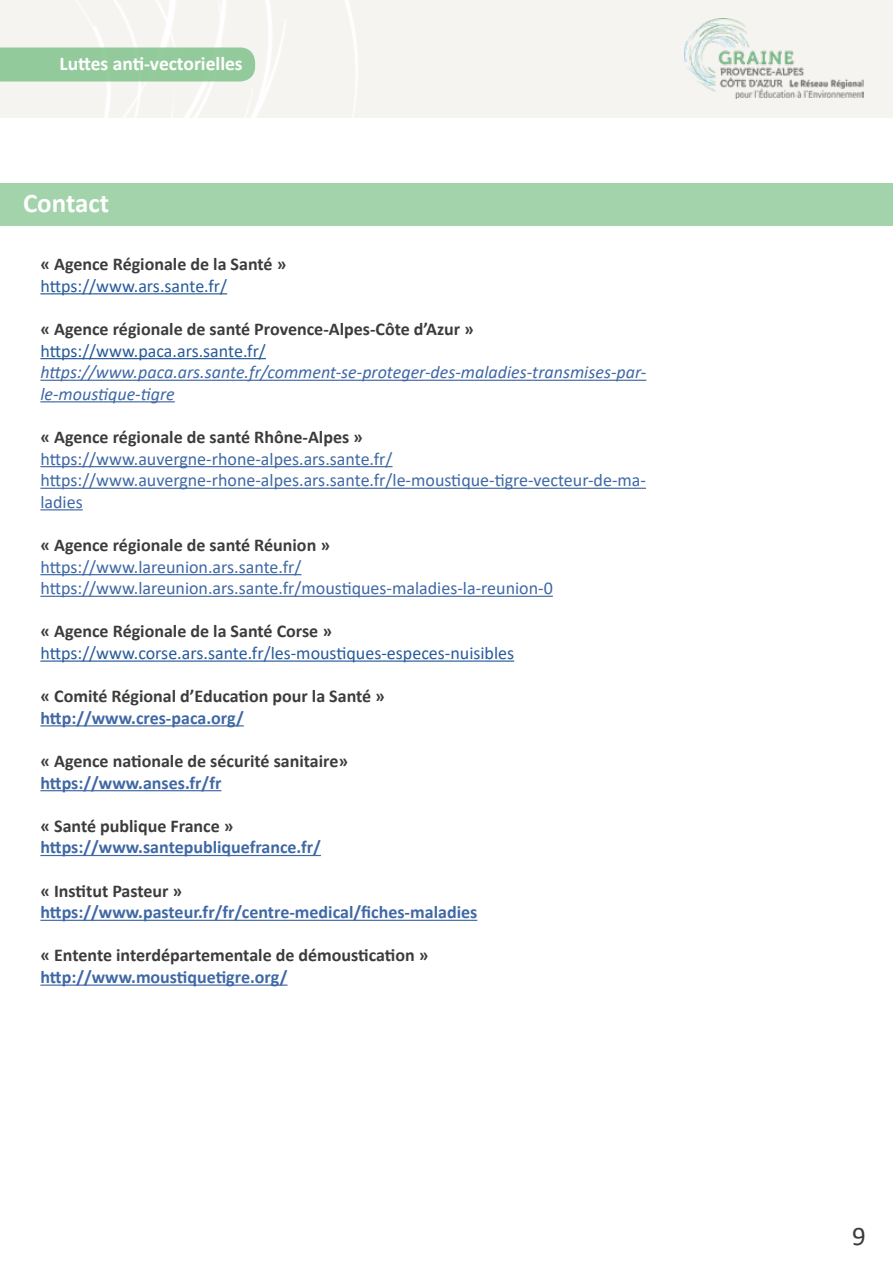
<style>
.page{position:relative;width:893px;height:1263px;background:#fff}
.page>*{position:absolute;margin:0;border:0;box-sizing:border-box;transform-origin:0 0}
.t1{font:700 27px "Calibri";color:#fff}
.t2{font:27px "Calibri";color:#3c3c3b}
.t3{font:700 19.5px "Calibri";color:#fff}
.t4{font:700 18px "Calibri";color:#3c3c3b}
.t5{font:18px/21.6px "Calibri";color:#3f68a5}
.t6{font:700 18px "Calibri";color:#3f68a5}
.t7{font:18px "Calibri";color:#275b9b}
.t8{font:italic 18px/21.6px "Calibri";color:#3f68a5}
</style>
<div class="page">
<div style="left:0;top:0;width:893px;height:117px;background:#f6f4f1"></div>
<img style="left:0;top:0;width:357px;height:117px">
<div style="left:0;top:47px;width:255px;height:34px;background:#93ca9b"></div>
<img style="left:685px;top:18px;width:179px;height:81px">
<div style="left:0;top:183px;width:893px;height:43px;background:#a2d3aa"></div>
<hr style="left:40px;top:293px;width:187px;height:1px;background:#275b9b">
<hr style="left:40px;top:358px;width:226px;height:1px;background:#275b9b">
<hr style="left:40px;top:380px;width:606px;height:1px;background:#3f68a5">
<hr style="left:40px;top:401px;width:135px;height:1px;background:#3f68a5">
<hr style="left:40px;top:466px;width:353px;height:1px;background:#3f68a5">
<hr style="left:40px;top:488px;width:606px;height:1px;background:#3f68a5">
<hr style="left:40px;top:509px;width:43px;height:1px;background:#3f68a5">
<hr style="left:40px;top:574px;width:261px;height:1px;background:#3f68a5">
<hr style="left:40px;top:596px;width:513px;height:1px;background:#3f68a5">
<hr style="left:40px;top:660px;width:474px;height:2px;background:#275b9b">
<hr style="left:40px;top:725px;width:204px;height:1px;background:#3f68a5">
<hr style="left:40px;top:790px;width:181px;height:1px;background:#3f68a5">
<hr style="left:40px;top:855px;width:281px;height:1px;background:#3f68a5">
<hr style="left:40px;top:920px;width:437px;height:1px;background:#3f68a5">
<hr style="left:40px;top:984px;width:248px;height:2px;background:#3f68a5">
<p class="t3" style="left:60px;top:49px;width:185px">Luttes anti-vectorielles</p>
<h1 class="t1" style="left:23px;top:184px;width:88px">Contact</h1>
<p class="t4" style="left:40px;top:251px;width:247px">« Agence Régionale de la Santé »</p>
<p class="t7" style="left:40px;top:273px;width:188px">https://www.ars.sante.fr/</p>
<p class="t4" style="left:40px;top:316px;width:435px">« Agence régionale de santé Provence-Alpes-Côte d’Azur »</p>
<p class="t7" style="left:40px;top:338px;width:227px">https://www.paca.ars.sante.fr/</p>
<p class="t8" style="left:40px;top:361px;width:607px">https://www.paca.ars.sante.fr/comment-se-proteger-des-maladies-transmises-par&shy;le-moustique-tigre</p>
<p class="t4" style="left:40px;top:424px;width:324px">« Agence régionale de santé Rhône-Alpes »</p>
<p class="t5" style="left:40px;top:447px;width:607px">https://www.auvergne-rhone-alpes.ars.sante.fr/ https://www.auvergne-rhone-alpes.ars.sante.fr/le-moustique-tigre-vecteur-de-ma&shy;ladies</p>
<p class="t4" style="left:40px;top:532px;width:291px">« Agence régionale de santé Réunion »</p>
<p class="t5" style="left:40px;top:555px;width:514px">https://www.lareunion.ars.sante.fr/ https://www.lareunion.ars.sante.fr/moustiques-maladies-la-reunion-0</p>
<p class="t4" style="left:40px;top:619px;width:293px">« Agence Régionale de la Santé Corse »</p>
<p class="t7" style="left:40px;top:641px;width:475px">https://www.corse.ars.sante.fr/les-moustiques-especes-nuisibles</p>
<p class="t4" style="left:40px;top:683px;width:346px">« Comité Régional d’Education pour la Santé »</p>
<p class="t6" style="left:40px;top:705px;width:205px">http://www.cres-paca.org/</p>
<p class="t4" style="left:40px;top:748px;width:309px">« Agence nationale de sécurité sanitaire»</p>
<p class="t6" style="left:40px;top:770px;width:183px">https://www.anses.fr/fr</p>
<p class="t4" style="left:40px;top:813px;width:195px">« Santé publique France »</p>
<p class="t6" style="left:40px;top:835px;width:282px">https://www.santepubliquefrance.fr/</p>
<p class="t4" style="left:40px;top:878px;width:143px">« Institut Pasteur »</p>
<p class="t6" style="left:40px;top:899px;width:438px">https://www.pasteur.fr/fr/centre-medical/fiches-maladies</p>
<p class="t4" style="left:40px;top:943px;width:390px">« Entente interdépartementale de démoustication »</p>
<p class="t6" style="left:40px;top:964px;width:249px">http://www.moustiquetigre.org/</p>
<h1 class="t2" style="left:852px;top:1217px;width:15px">9</h1>
</div>
